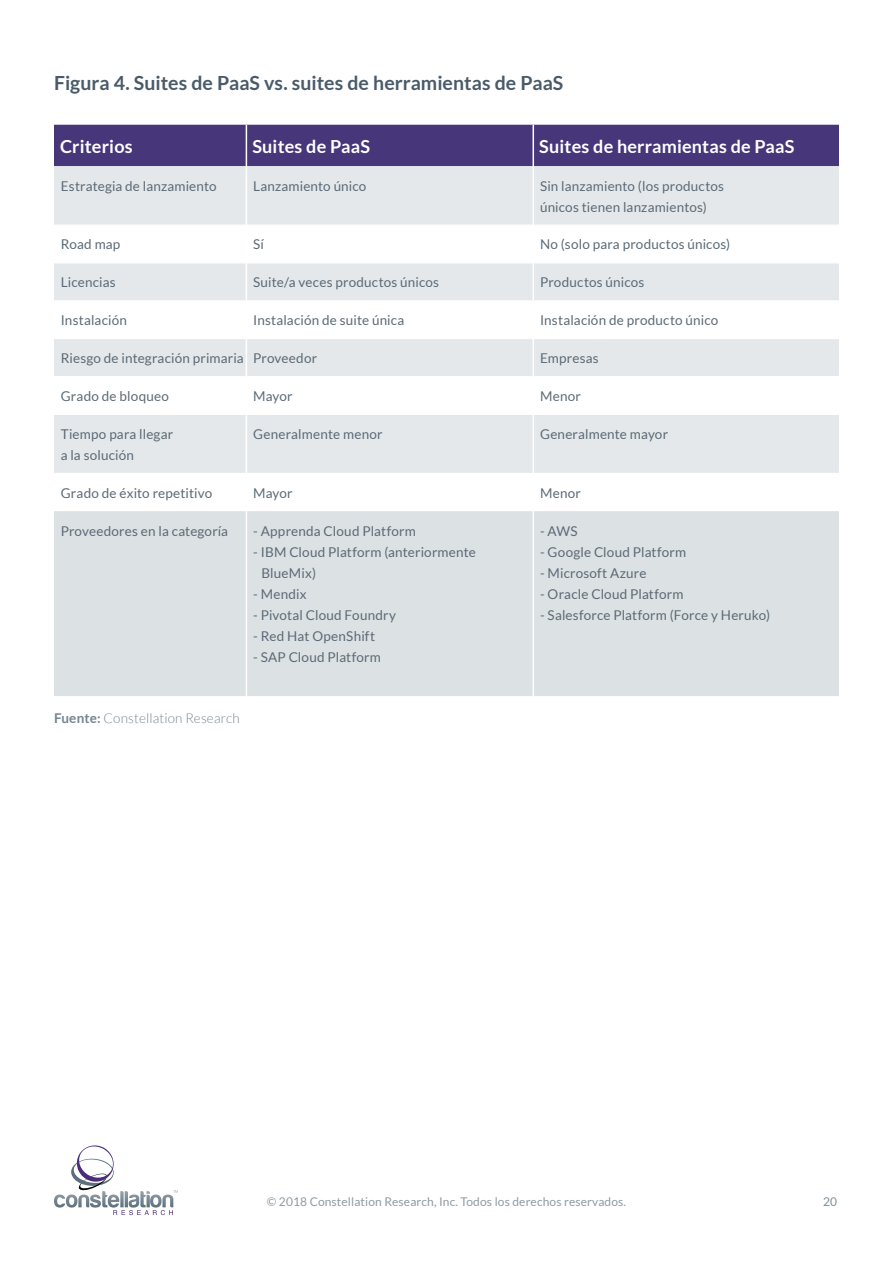
<style>
.page{position:relative;width:893px;height:1263px;background:#fff}
.page>*{position:absolute;margin:0;border:0;box-sizing:border-box;transform-origin:0 0}
.Body_Copy{font:700 19.5px "Lato";color:#495b6a}
.Table_Header{font:700 18px "Lato";letter-spacing:.01em;color:#fff}
.Table_Body{font:13.5px/21px "Lato";letter-spacing:.01em;color:#5c6a76}
.Figure_Description{font:300 13.5px "Lato";letter-spacing:.01em;color:#738592}
.t1{font:12px "Lato";letter-spacing:.01em;color:#8e9ba5}
.t2{font:12px "Lato";color:#7c8c98}
.s1{font-weight:700}
</style>
<div class="page">
<div style="left:54px;top:125px;width:785px;height:41px;background:#473679"></div>
<div style="left:54px;top:166px;width:785px;height:59px;background:#e4e8ea"></div>
<svg style="left:54px;top:264px;width:785px;height:209px;fill:#e4e8ea"></svg>
<div style="left:54px;top:511px;width:785px;height:185px;background:#dce1e3"></div>
<hr style="left:54px;top:300px;width:192px;height:1px;background:#fff">
<hr style="left:247px;top:300px;width:285px;height:1px;background:#fff">
<hr style="left:534px;top:300px;width:305px;height:1px;background:#fff">
<hr style="left:54px;top:338px;width:192px;height:1px;background:#fff">
<hr style="left:247px;top:338px;width:285px;height:1px;background:#fff">
<hr style="left:534px;top:338px;width:305px;height:1px;background:#fff">
<hr style="left:54px;top:376px;width:192px;height:1px;background:#fff">
<hr style="left:247px;top:376px;width:285px;height:1px;background:#fff">
<hr style="left:534px;top:376px;width:305px;height:1px;background:#fff">
<hr style="left:54px;top:414px;width:192px;height:1px;background:#fff">
<hr style="left:247px;top:414px;width:285px;height:1px;background:#fff">
<hr style="left:534px;top:414px;width:305px;height:1px;background:#fff">
<hr style="left:246px;top:125px;width:1px;height:41px;background:#fff">
<hr style="left:532px;top:125px;width:2px;height:41px;background:#fff">
<hr style="left:246px;top:166px;width:1px;height:59px;background:#fff">
<hr style="left:532px;top:166px;width:2px;height:59px;background:#fff">
<hr style="left:246px;top:263px;width:1px;height:38px;background:#fff">
<hr style="left:532px;top:263px;width:2px;height:38px;background:#fff">
<hr style="left:246px;top:301px;width:1px;height:38px;background:#fff">
<hr style="left:532px;top:301px;width:2px;height:38px;background:#fff">
<hr style="left:246px;top:339px;width:1px;height:38px;background:#fff">
<hr style="left:532px;top:339px;width:2px;height:38px;background:#fff">
<hr style="left:246px;top:377px;width:1px;height:37px;background:#fff">
<hr style="left:532px;top:377px;width:2px;height:37px;background:#fff">
<hr style="left:246px;top:414px;width:1px;height:59px;background:#fff">
<hr style="left:532px;top:414px;width:2px;height:59px;background:#fff">
<hr style="left:246px;top:511px;width:1px;height:185px;background:#fff">
<hr style="left:532px;top:511px;width:2px;height:185px;background:#fff">
<svg style="left:54px;top:1145px;width:124px;height:70px"></svg>
<p class="Body_Copy" style="left:54px;top:72px;width:511px">Figura 4. Suites de PaaS vs. suites de herramientas de PaaS</p>
<p class="Table_Header" style="left:60px;top:136px;width:74px">Criterios</p>
<p class="Table_Header" style="left:252px;top:136px;width:119px">Suites de PaaS</p>
<p class="Table_Header" style="left:539px;top:136px;width:257px">Suites de herramientas de PaaS</p>
<p class="Table_Body" style="left:61px;top:175px;width:157px">Estrategia de lanzamiento</p>
<p class="Table_Body" style="left:253px;top:175px;width:115px">Lanzamiento único</p>
<p class="Table_Body" style="left:540px;top:175px;width:185px">Sin lanzamiento (los productos únicos tienen lanzamientos)</p>
<p class="Table_Body" style="left:61px;top:234px;width:61px">Road map</p>
<p class="Table_Body" style="left:253px;top:234px;width:12px">Sí</p>
<p class="Table_Body" style="left:540px;top:234px;width:192px">No (solo para productos únicos)</p>
<p class="Table_Body" style="left:61px;top:272px;width:56px">Licencias</p>
<p class="Table_Body" style="left:253px;top:272px;width:187px">Suite/a veces productos únicos</p>
<p class="Table_Body" style="left:540px;top:272px;width:106px">Productos únicos</p>
<p class="Table_Body" style="left:61px;top:310px;width:68px">Instalación</p>
<p class="Table_Body" style="left:253px;top:310px;width:153px">Instalación de suite única</p>
<p class="Table_Body" style="left:540px;top:310px;width:180px">Instalación de producto único</p>
<p class="Table_Body" style="left:61px;top:348px;width:184px">Riesgo de integración primaria</p>
<p class="Table_Body" style="left:253px;top:348px;width:66px">Proveedor</p>
<p class="Table_Body" style="left:540px;top:348px;width:60px">Empresas</p>
<p class="Table_Body" style="left:61px;top:385px;width:110px">Grado de bloqueo</p>
<p class="Table_Body" style="left:253px;top:385px;width:41px">Mayor</p>
<p class="Table_Body" style="left:540px;top:385px;width:42px">Menor</p>
<p class="Table_Body" style="left:61px;top:423px;width:114px">Tiempo para llegar a la solución</p>
<p class="Table_Body" style="left:253px;top:423px;width:131px">Generalmente menor</p>
<p class="Table_Body" style="left:540px;top:423px;width:130px">Generalmente mayor</p>
<p class="Table_Body" style="left:61px;top:482px;width:153px">Grado de éxito repetitivo</p>
<p class="Table_Body" style="left:253px;top:482px;width:41px">Mayor</p>
<p class="Table_Body" style="left:540px;top:482px;width:42px">Menor</p>
<p class="Table_Body" style="left:61px;top:520px;width:169px">Proveedores en la categoría</p>
<p class="Table_Body" style="left:253px;top:520px;width:164px">- Apprenda Cloud Platform</p>
<p class="Table_Body" style="left:261px;top:541px;width:216px;text-indent:-8px">- IBM Cloud Platform (anteriormente<br>BlueMix)</p>
<p class="Table_Body" style="left:253px;top:583px;width:55px">- Mendix</p>
<p class="Table_Body" style="left:253px;top:604px;width:144px">- Pivotal Cloud Foundry</p>
<p class="Table_Body" style="left:253px;top:625px;width:123px">- Red Hat OpenShift</p>
<p class="Table_Body" style="left:253px;top:646px;width:129px">- SAP Cloud Platform</p>
<p class="Table_Body" style="left:540px;top:520px;width:39px">- AWS</p>
<p class="Table_Body" style="left:540px;top:541px;width:148px">- Google Cloud Platform</p>
<p class="Table_Body" style="left:540px;top:562px;width:108px">- Microsoft Azure</p>
<p class="Table_Body" style="left:540px;top:583px;width:145px">- Oracle Cloud Platform</p>
<p class="Table_Body" style="left:540px;top:604px;width:232px">- Salesforce Platform (Force y Heruko)</p>
<p class="Figure_Description" style="left:54px;top:711px;width:187px"><span class="s1">Fuente:</span> Constellation Research</p>
<p class="t1" style="left:267px;top:1195px;width:361px">© 2018 Constellation Research, Inc. Todos los derechos reservados.</p>
<p class="t2" style="left:823px;top:1195px;width:16px">20</p>
</div>
